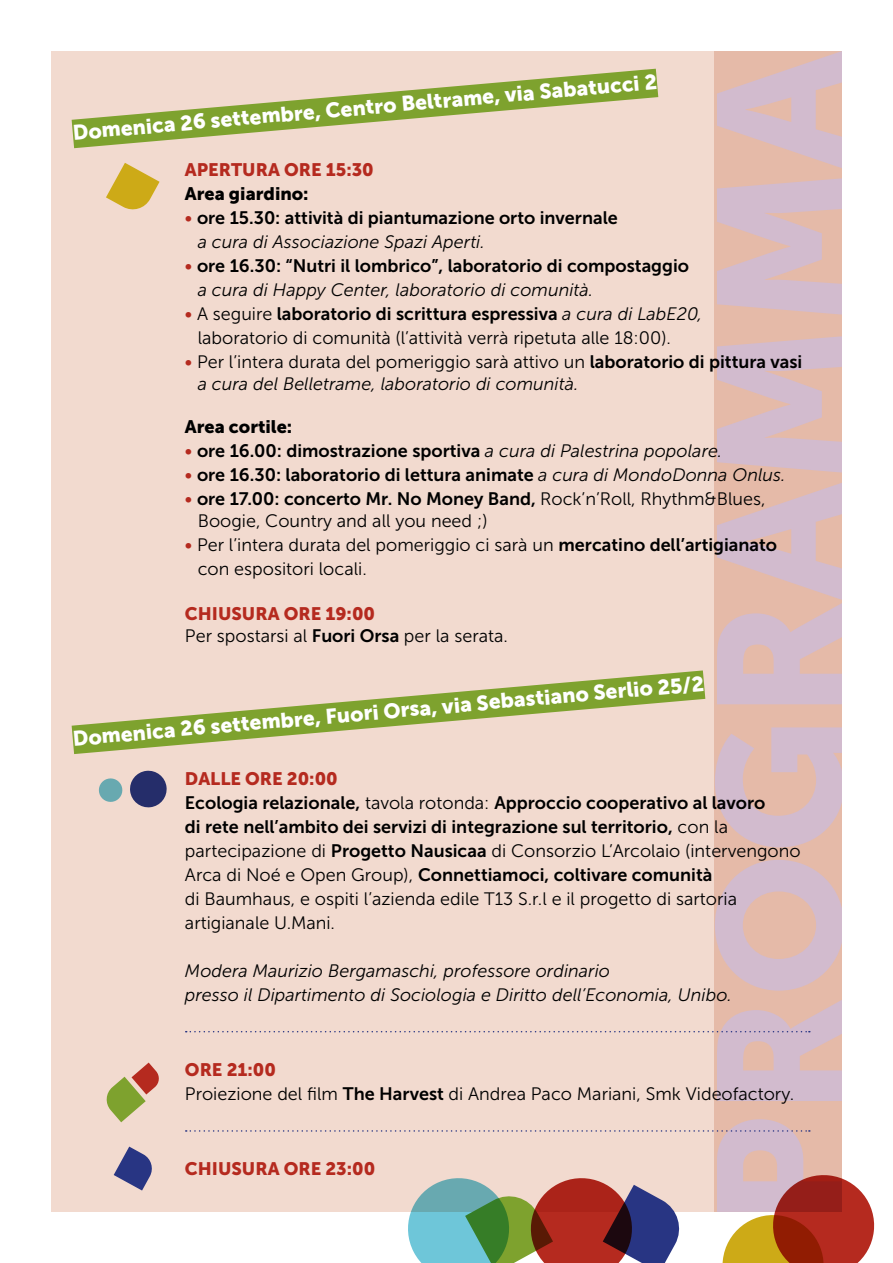
<style>
.page{position:relative;width:893px;height:1263px;background:#fff}
.page>*{position:absolute;margin:0;border:0;box-sizing:border-box;transform-origin:0 0}
.t1{font:21px "Museo Sans 900";color:#fff}
.t2{font:18px/24px "Museo Sans 700";color:#000}
.t3{font:18px/21.6px "Museo Sans 300";color:#000}
.t4{font:italic 18px "Museo Sans 300";color:#000}
.t5{font:18px "Museo Sans 900";color:#b52a1f}
.t6{font:18px "Museo Sans 900";color:#000}
.s1{font-family:"Museo Sans 500";color:#b52a1f}
.s2{font-family:"Museo Sans 300"}
.s3{font-family:"Museo Sans 300";font-style:italic}
.s4{font-family:"Museo Sans 700"}
</style>
<div class="page">
<div style="left:51px;top:51px;width:791px;height:1161px;background:#f2dacf"></div>
<svg style="left:715px;top:51px;width:127px;height:1161px;background:#dababc"></svg>
<svg style="left:408px;top:1178px;width:272px;height:85px"></svg>
<svg style="left:720px;top:1172px;width:155px;height:91px;background:#bf7157"></svg>
<svg style="left:186px;top:1130px;width:624px;height:2px"></svg>
<svg style="left:114px;top:1146px;width:38px;height:44px"></svg>
<svg style="left:71px;top:68px;width:588px;height:81px"></svg>
<svg style="left:71px;top:654px;width:664px;height:117px"></svg>
<svg style="left:186px;top:1031px;width:624px;height:1px"></svg>
<svg style="left:97px;top:770px;width:71px;height:38px"></svg>
<svg style="left:106px;top:163px;width:54px;height:47px"></svg>
<svg style="left:106px;top:1062px;width:53px;height:60px"></svg>
<p class="t1" style="left:72px;top:121px;width:588px;rotate:-5deg">Domenica 26 settembre, Centro Beltrame, via Sabatucci 2</p>
<p class="t5" style="left:185px;top:160px;width:190px">APERTURA ORE 15:30</p>
<p class="t6" style="left:185px;top:184px;width:125px">Area giardino:</p>
<p class="t2" style="left:185px;top:206px;width:434px"><span class="s1">•</span> ore 15.30: attività di piantumazione orto invernale</p>
<p class="t4" style="left:198px;top:232px;width:289px">a cura di Associazione Spazi Aperti.</p>
<p class="t2" style="left:185px;top:254px;width:506px"><span class="s1">•</span> ore 16.30: “Nutri il lombrico”, laboratorio di compostaggio</p>
<p class="t4" style="left:198px;top:280px;width:397px">a cura di Happy Center, laboratorio di comunità.</p>
<p class="t2" style="left:185px;top:302px;width:519px"><span class="s1">•</span> <span class="s2">A seguire</span> laboratorio di scrittura espressiva <span class="s3">a cura di LabE20,</span></p>
<p class="t3" style="left:198px;top:327px;width:475px">laboratorio di comunità (l’attività verrà ripetuta alle 18:00).</p>
<p class="t3" style="left:185px;top:351px;width:619px"><span class="s1">•</span> Per l’intera durata del pomeriggio sarà attivo un <span class="s4">laboratorio di pittura vasi</span></p>
<p class="t4" style="left:198px;top:374px;width:382px">a cura del Belletrame, laboratorio di comunità.</p>
<p class="t6" style="left:185px;top:417px;width:109px">Area cortile:</p>
<p class="t2" style="left:185px;top:439px;width:539px"><span class="s1">•</span> ore 16.00: dimostrazione sportiva <span class="s3">a cura di Palestrina popolare.</span></p>
<p class="t2" style="left:185px;top:463px;width:602px"><span class="s1">•</span> ore 16.30: laboratorio di lettura animate <span class="s3">a cura di MondoDonna Onlus.</span></p>
<p class="t3" style="left:198px;top:488px;width:569px;text-indent:-13px"><span class="s1">•</span> <span class="s4">ore 17.00: concerto Mr. No Money Band,</span> Rock’n’Roll, Rhythm&amp;Blues,<br>Boogie, Country and all you need ;)</p>
<p class="t3" style="left:185px;top:534px;width:594px"><span class="s1">•</span> Per l’intera durata del pomeriggio ci sarà un <span class="s4">mercatino dell’artigianato</span></p>
<p class="t3" style="left:198px;top:558px;width:171px">con espositori locali.</p>
<p class="t5" style="left:185px;top:604px;width:192px">CHIUSURA ORE 19:00</p>
<p class="t3" style="left:185px;top:625px;width:324px">Per spostarsi al <span class="s4">Fuori Orsa</span> per la serata.</p>
<p class="t1" style="left:72px;top:727px;width:635px;rotate:-5deg">Domenica 26 settembre, Fuori Orsa, via Sebastiano Serlio 25/2</p>
<p class="t5" style="left:185px;top:768px;width:154px">DALLE ORE 20:00</p>
<p class="t2" style="left:185px;top:790px;width:617px">Ecologia relazionale, <span class="s2">tavola rotonda:</span> Approccio cooperativo al lavoro<br>di rete nell’ambito dei servizi di integrazione sul territorio, <span class="s2">con la partecipazione di</span> Progetto Nausicaa <span class="s2">di Consorzio L’Arcolaio (intervengono Arca di Noé e Open Group),</span> Connettiamoci, coltivare comunità</p>
<p class="t3" style="left:185px;top:887px;width:554px;line-height:24px">di Baumhaus, e ospiti l’azienda edile T13 S.r.l e il progetto di sartoria artigianale U.Mani.</p>
<p class="t4" style="left:185px;top:961px;width:427px">Modera Maurizio Bergamaschi, professore ordinario</p>
<p class="t4" style="left:185px;top:985px;width:548px">presso il Dipartimento di Sociologia e Diritto dell’Economia, Unibo.</p>
<p class="t5" style="left:185px;top:1059px;width:92px">ORE 21:00</p>
<p class="t3" style="left:185px;top:1083px;width:611px">Proiezione del film <span class="s4">The Harvest</span> di Andrea Paco Mariani, Smk Videofactory.</p>
<p class="t5" style="left:185px;top:1159px;width:192px">CHIUSURA ORE 23:00</p>
</div>
